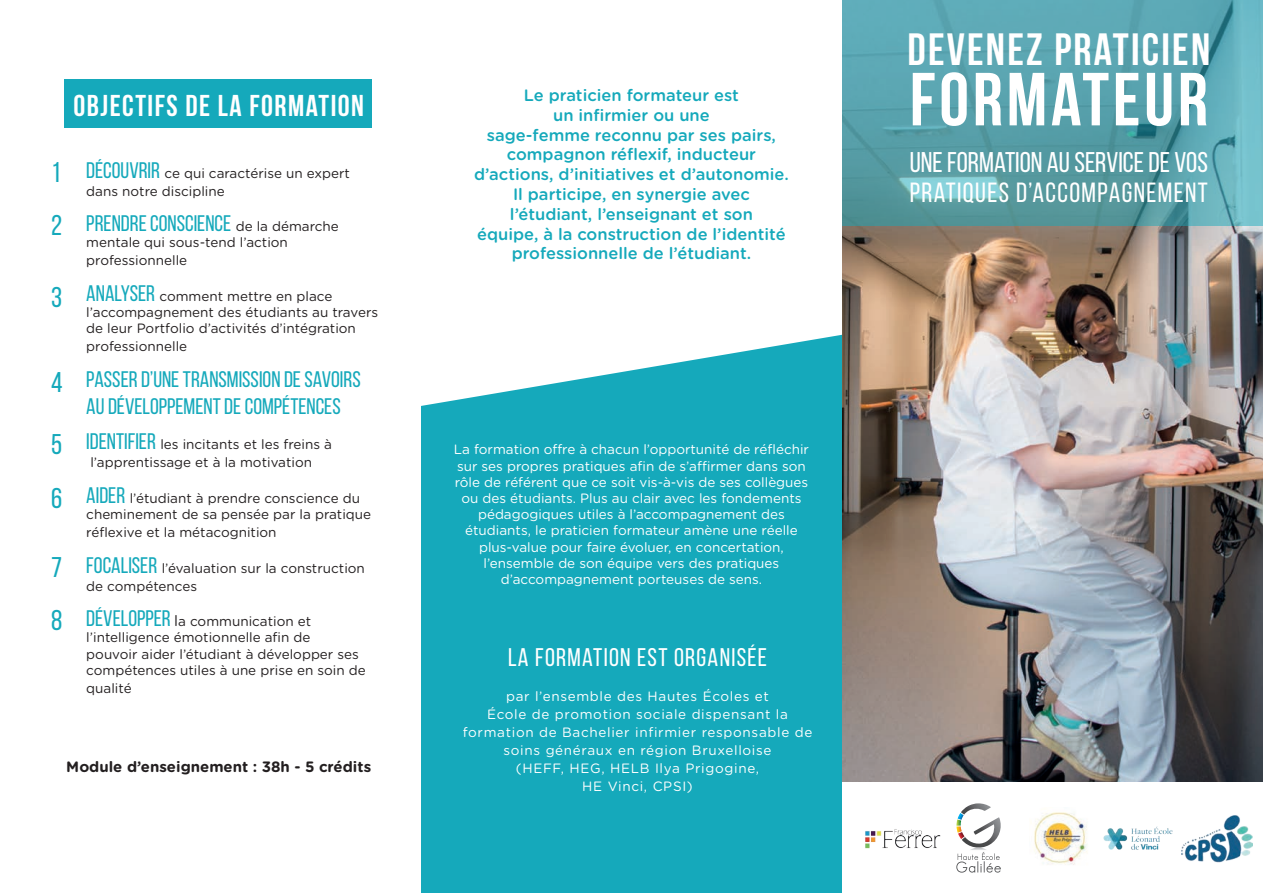
<style>
.page{position:relative;width:1263px;height:893px;background:#fff}
.page>*{position:absolute;margin:0;border:0;box-sizing:border-box;transform-origin:0 0}
.t1{font:700 75px "Bebas Neue";letter-spacing:.05em;color:#fff}
.t2{font:700 45px "Bebas Neue";letter-spacing:.05em;color:#fff}
.t3{font:700 30px "Bebas Neue";letter-spacing:.05em;color:#fff}
.t4{font:28.5px "Bebas Neue";color:#fff}
.t5{font:28.5px/53.4px "Bebas Neue";color:#15a9bb}
.t6{font:27.75px "Bebas Neue";letter-spacing:.05em;color:#fff}
.t7{font:25.5px "Bebas Neue";letter-spacing:.05em;color:#fff}
.t8{font:22.5px/27px "Bebas Neue";color:#15a9bb}
.t9{font:500 16.5px/19.8px "Gotham Rounded";color:#15a9bb;text-align:center}
.t10{font:700 15px "Gotham Rounded";color:#231f20}
.t11{font:13.5px/16.2px "Gotham Rounded";color:#231f20}
.t12{font:13.5px/16.2px "Gotham Rounded";color:#fff;text-align:center}
.t13{font:13.5px/18px "Gotham Rounded";letter-spacing:.05em;color:#fff;text-align:center}
.s1{font-family:"Bebas Neue";font-size:22.5px;color:#15a9bb}
.s2{font-family:"Gotham Rounded";font-size:13.5px;color:#231f20}
.s3{font-size:15px}
</style>
<div class="page">
<div style="left:421px;top:335px;width:421px;height:558px;background:#15a9bb"></div>
<div style="left:64px;top:80px;width:308px;height:48px;background:#15a9bb"></div>
<img style="left:842px;top:225px;width:421px;height:556px">
<svg style="left:842px;top:0;width:421px;height:225px;background:#5aa3ad"></svg>
<img style="left:865px;top:829px;width:75px;height:19px">
<svg style="left:956px;top:803px;width:45px;height:70px"></svg>
<img style="left:1034px;top:812px;width:53px;height:53px">
<img style="left:1103px;top:826px;width:70px;height:24px">
<img style="left:1181px;top:815px;width:72px;height:48px">
<h3 class="t3" style="left:73px;top:89px;width:292px">OBJECTIFS DE LA FORMATION</h3>
<h3 class="t5" style="left:51px;top:145px;width:13px">1<br>2</h3>
<h3 class="t5" style="left:51px;top:270px;width:13px">3</h3>
<h3 class="t5" style="left:51px;top:350px;width:13px;line-height:62.7px">4<br>5</h3>
<h3 class="t5" style="left:51px;top:471px;width:13px">6</h3>
<h3 class="t5" style="left:51px;top:541px;width:13px;line-height:52.8px">7<br>8</h3>
<p class="t11" style="left:86px;top:163px;width:265px;line-height:18px"><span class="s1">DÉCOUVRIR</span> ce qui caractérise un expert dans notre discipline</p>
<h3 class="t8" style="left:86px;top:210px;width:254px">PRENDRE CONSCIENCE <span class="s2">de la démarche</span></h3>
<p class="t11" style="left:86px;top:233px;width:203px;line-height:18px">mentale qui sous-tend l’action professionnelle</p>
<p class="t11" style="left:86px;top:287px;width:293px"><span class="s1">ANALYSER</span> comment mettre en place l’accompagnement des étudiants au travers de leur Portfolio d’activités d’intégration</p>
<p class="t11" style="left:86px;top:338px;width:102px">professionnelle</p>
<h3 class="t8" style="left:86px;top:365px;width:276px">PASSER D’UNE TRANSMISSION DE SAVOIRS<br>AU DÉVELOPPEMENT DE COMPÉTENCES</h3>
<p class="t11" style="left:90px;top:435px;width:243px;line-height:18px;text-indent:-4px"><span class="s1">IDENTIFIER</span> les incitants et les freins à l’apprentissage et à la motivation</p>
<p class="t11" style="left:86px;top:489px;width:286px"><span class="s1">AIDER</span> l’étudiant à prendre conscience du cheminement de sa pensée par la pratique</p>
<p class="t11" style="left:86px;top:524px;width:192px">réflexive et la métacognition</p>
<p class="t11" style="left:86px;top:558px;width:280px;line-height:18px"><span class="s1">FOCALISER</span> l’évaluation sur la construction de compétences</p>
<p class="t11" style="left:86px;top:613px;width:281px"><span class="s1">DÉVELOPPER</span> <span class="s3">l</span>a communication et l’intelligence émotionnelle afin de<br>pouvoir aider l’étudiant à développer ses compétences utiles à une prise en soin de</p>
<p class="t11" style="left:86px;top:679px;width:47px">qualité</p>
<p class="t10" style="left:66px;top:756px;width:306px">Module d’enseignement : 38h - 5 crédits</p>
<p class="t9" style="left:474px;top:85px;width:316px">Le praticien formateur est<br>un infirmier ou une<br>sage-femme reconnu par ses pairs, compagnon réflexif, inducteur d’actions, d’initiatives et d’autonomie.<br>Il participe, en synergie avec l’étudiant, l’enseignant et son<br>équipe, à la construction de l’identité professionnelle de l’étudiant.</p>
<p class="t12" style="left:454px;top:441px;width:357px">La formation offre à chacun l’opportunité de réfléchir sur ses propres pratiques afin de s’affirmer dans son rôle de référent que ce soit vis-à-vis de ses collègues ou des étudiants. Plus au clair avec les fondements pédagogiques utiles à l’accompagnement des étudiants, le praticien formateur amène une réelle plus-value pour faire évoluer, en concertation, l’ensemble de son équipe vers des pratiques d’accompagnement porteuses de sens.</p>
<h3 class="t7" style="left:508px;top:643px;width:261px">LA FORMATION EST ORGANISÉE</h3>
<p class="t13" style="left:463px;top:686px;width:351px">par l’ensemble des Hautes Écoles et<br>École de promotion sociale dispensant la formation de Bachelier infirmier responsable de soins généraux en région Bruxelloise<br>(HEFF, HEG, HELB Ilya Prigogine,<br>HE Vinci, CPSI)</p>
<h2 class="t2" style="left:907px;top:25px;width:304px">DEVENEZ PRATICIEN</h2>
<h1 class="t1" style="left:910px;top:58px;width:300px">FORMATEUR</h1>
<h3 class="t4" style="left:910px;top:147px;width:300px">UNE FORMATION AU SERVICE DE VOS</h3>
<h3 class="t6" style="left:910px;top:178px;width:300px">PRATIQUES D’ACCOMPAGNEMENT</h3>
</div>
